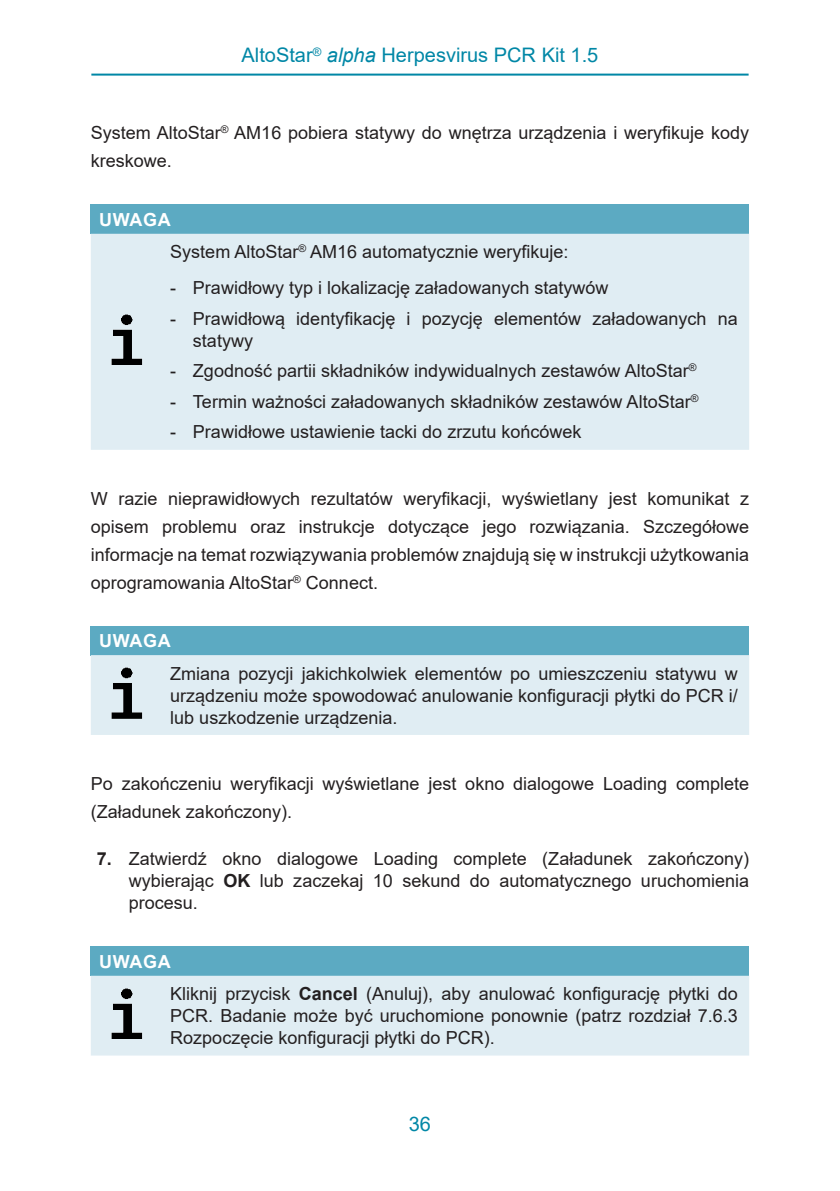
<style>
.page{position:relative;width:840px;height:1191px;background:#fff}
.page>*{position:absolute;margin:0;border:0;box-sizing:border-box;transform-origin:0 0}
.Seitenkopf{font:20px "Arial";color:#0087a6}
.Aufzählungsfortsetzu{font:18px/28px "Arial";color:#231f20}
.Note_para{font:18px/22px "Arial";color:#231f20;text-align:justify}
.Note_Titel{font:700 18px "Arial";letter-spacing:.035em;color:#fff}
.s1{font-style:italic}
.s2{font-weight:700}
</style>
<div class="page">
<hr style="left:91px;top:74px;width:657px;height:2px;background:#0087a6">
<div style="left:91px;top:205px;width:657px;height:29px;background:#5caac2"></div>
<div style="left:91px;top:234px;width:657px;height:216px;background:#e0edf3"></div>
<img style="left:94px;top:310px;width:62px;height:63px">
<div style="left:91px;top:626px;width:657px;height:29px;background:#5caac2"></div>
<div style="left:91px;top:655px;width:657px;height:80px;background:#e0edf3"></div>
<img style="left:94px;top:664px;width:62px;height:62px">
<div style="left:91px;top:946px;width:657px;height:29px;background:#5caac2"></div>
<div style="left:91px;top:975px;width:657px;height:80px;background:#e0edf3"></div>
<img style="left:94px;top:984px;width:62px;height:62px">
<p class="Seitenkopf" style="left:241px;top:41px;width:358px">AltoStar<sup>®</sup> <span class="s1">alpha</span> Herpesvirus PCR Kit 1.5</p>
<p class="Aufzählungsfortsetzu" style="left:91px;top:119px;width:659px">System AltoStar<sup>®</sup> AM16 pobiera statywy do wnętrza urządzenia i weryfikuje kody kreskowe.</p>
<p class="Note_Titel" style="left:99px;top:207px;width:73px">UWAGA</p>
<p class="Note_para" style="left:170px;top:241px;width:399px">System AltoStar<sup>®</sup> AM16 automatycznie weryfikuje:</p>
<p class="Aufzählungsfortsetzu" style="left:170px;top:274px;width:439px">- Prawidłowy typ i lokalizację załadowanych statywów</p>
<p class="Aufzählungsfortsetzu" style="left:193px;top:307px;width:546px;line-height:22px;text-indent:-23px">- Prawidłową identyfikację i pozycję elementów załadowanych na statywy</p>
<p class="Aufzählungsfortsetzu" style="left:170px;top:357px;width:527px">- Zgodność partii składników indywidualnych zestawów AltoStar<sup>®</sup></p>
<p class="Aufzählungsfortsetzu" style="left:170px;top:387px;width:529px">- Termin ważności załadowanych składników zestawów AltoStar<sup>®</sup></p>
<p class="Aufzählungsfortsetzu" style="left:170px;top:418px;width:412px">- Prawidłowe ustawienie tacki do zrzutu końcówek</p>
<p class="Aufzählungsfortsetzu" style="left:91px;top:484px;width:659px;text-align:justify">W razie nieprawidłowych rezultatów weryfikacji, wyświetlany jest komunikat z opisem problemu oraz instrukcje dotyczące jego rozwiązania. Szczegółowe informacje na temat rozwiązywania problemów znajdują się w instrukcji użytkowania oprogramowania AltoStar<sup>®</sup> Connect.</p>
<p class="Note_Titel" style="left:99px;top:628px;width:73px">UWAGA</p>
<p class="Note_para" style="left:170px;top:662px;width:568px">Zmiana pozycji jakichkolwiek elementów po umieszczeniu statywu w urządzeniu może spowodować anulowanie konfiguracji płytki do PCR i/ lub uszkodzenie urządzenia.</p>
<p class="Aufzählungsfortsetzu" style="left:91px;top:769px;width:659px">Po zakończeniu weryfikacji wyświetlane jest okno dialogowe Loading complete (Załadunek zakończony).</p>
<p class="Aufzählungsfortsetzu" style="left:129px;top:848px;width:621px;line-height:22px;text-align:justify;text-indent:-32px"><span class="s2">7.</span> Zatwierdź okno dialogowe Loading complete (Załadunek zakończony) wybierając <span class="s2">OK</span> lub zaczekaj 10 sekund do automatycznego uruchomienia procesu.</p>
<p class="Note_Titel" style="left:99px;top:948px;width:73px">UWAGA</p>
<p class="Note_para" style="left:170px;top:982px;width:568px">Kliknij przycisk <span class="s2">Cancel</span> (Anuluj), aby anulować konfigurację płytki do PCR. Badanie może być uruchomione ponownie (patrz rozdział 7.6.3<br>Rozpoczęcie konfiguracji płytki do PCR).</p>
<p class="Seitenkopf" style="left:408px;top:1110px;width:24px">36</p>
</div>
